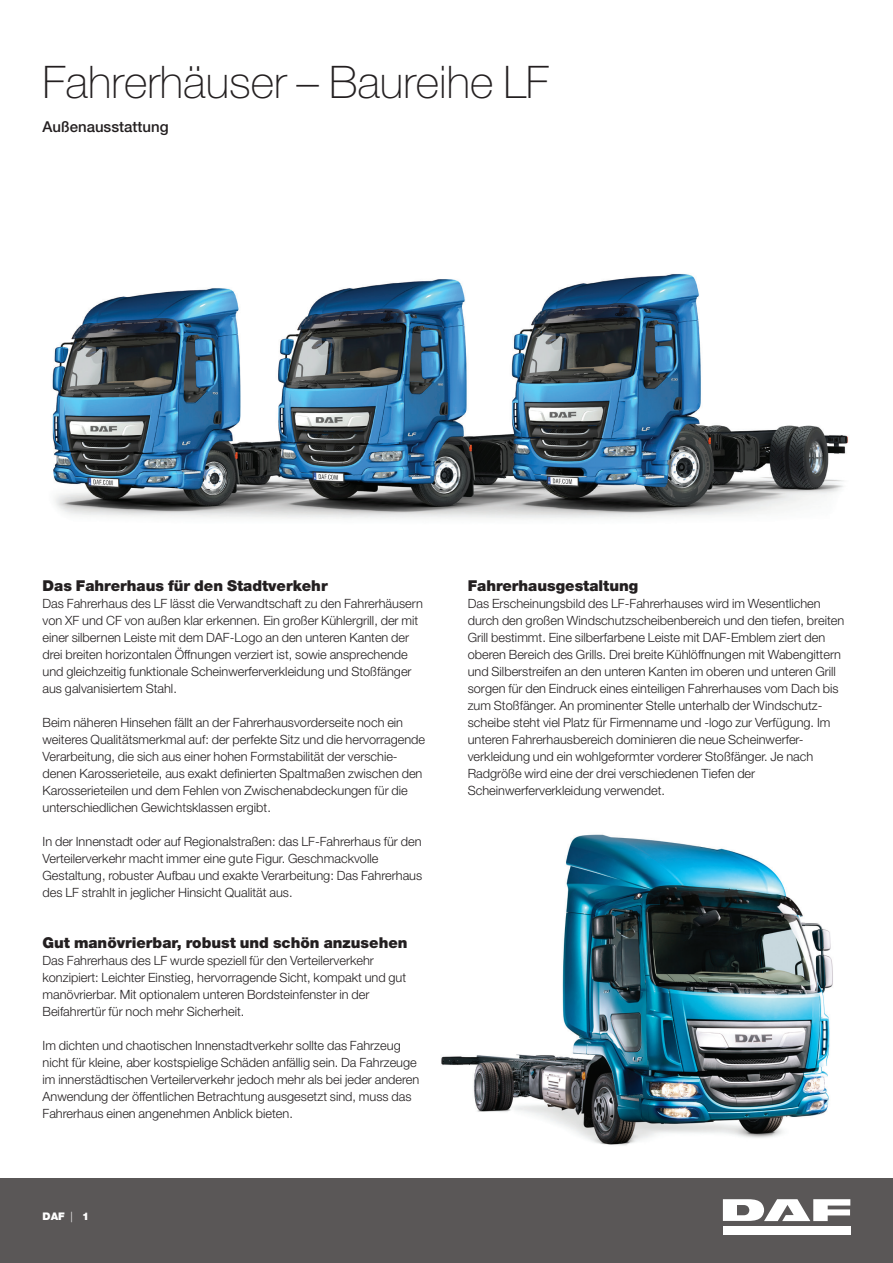
<style>
.page{position:relative;width:893px;height:1263px;background:#fff}
.page>*{position:absolute;margin:0;border:0;box-sizing:border-box;transform-origin:0 0}
.t1{font:100 45px "Helvetica Neue LT Pro";color:#231f20}
.t2{font:900 15px "Helvetica Neue LT Pro";color:#231f20}
.t3{font:500 15px "Helvetica Neue LT Pro";color:#231f20}
.t4{font:300 12.75px/17px "Helvetica Neue LT Pro";color:#231f20}
.t5{font:900 10.5px "Helvetica Neue LT Pro";color:#fff}
.s1{font-weight:300}
</style>
<div class="page">
<img style="left:52px;top:274px;width:797px;height:245px">
<img style="left:441px;top:834px;width:392px;height:312px">
<div style="left:0;top:1178px;width:893px;height:85px;background:#5a5757"></div>
<div style="left:723px;top:1226px;width:127px;height:8px;background:#fff"></div>
<svg style="left:723px;top:1199px;width:127px;height:22px"></svg>
<h1 class="t1" style="left:43px;top:56px;width:508px">Fahrerhäuser – Baureihe LF</h1>
<p class="t3" style="left:43px;top:118px;width:128px">Außenausstattung</p>
<p class="t2" style="left:43px;top:577px;width:287px">Das Fahrerhaus für den Stadtverkehr</p>
<p class="t4" style="left:43px;top:595px;width:382px">Das Fahrerhaus des LF lässt die Verwandtschaft zu den Fahrerhäusern von XF und CF von außen klar erkennen. Ein großer Kühlergrill, der mit einer silbernen Leiste mit dem DAF-Logo an den unteren Kanten der drei breiten horizontalen Öffnungen verziert ist, sowie ansprechende und gleichzeitig funktionale Scheinwerferverkleidung und Stoßfänger aus galvanisiertem Stahl.</p>
<p class="t4" style="left:43px;top:714px;width:384px">Beim näheren Hinsehen fällt an der Fahrerhausvorderseite noch ein weiteres Qualitätsmerkmal auf: der perfekte Sitz und die hervorragende Verarbeitung, die sich aus einer hohen Formstabilität der verschie&shy;denen Karosserieteile, aus exakt definierten Spaltmaßen zwischen den Karosserieteilen und dem Fehlen von Zwischenabdeckungen für die unterschiedlichen Gewichtsklassen ergibt.</p>
<p class="t4" style="left:43px;top:833px;width:381px">In der Innenstadt oder auf Regionalstraßen: das LF-Fahrerhaus für den Verteilerverkehr macht immer eine gute Figur. Geschmackvolle Gestaltung, robuster Aufbau und exakte Verarbeitung: Das Fahrerhaus des LF strahlt in jeglicher Hinsicht Qualität aus.</p>
<p class="t2" style="left:43px;top:934px;width:367px">Gut manövrierbar, robust und schön anzusehen</p>
<p class="t4" style="left:43px;top:952px;width:365px">Das Fahrerhaus des LF wurde speziell für den Verteilerverkehr konzipiert: Leichter Einstieg, hervorragende Sicht, kompakt und gut manövrierbar. Mit optionalem unteren Bordsteinfenster in der Beifahrertür für noch mehr Sicherheit.</p>
<p class="t4" style="left:43px;top:1037px;width:378px">Im dichten und chaotischen Innenstadtverkehr sollte das Fahrzeug nicht für kleine, aber kostspielige Schäden anfällig sein. Da Fahrzeuge im innerstädtischen Verteilerverkehr jedoch mehr als bei jeder anderen Anwendung der öffentlichen Betrachtung ausgesetzt sind, muss das Fahrerhaus einen angenehmen Anblick bieten.</p>
<p class="t5" style="left:43px;top:1210px;width:48px">DAF <span class="s1">|</span> 1</p>
<p class="t2" style="left:468px;top:577px;width:172px">Fahrerhausgestaltung</p>
<p class="t4" style="left:468px;top:595px;width:378px">Das Erscheinungsbild des LF-Fahrerhauses wird im Wesentlichen durch den großen Windschutzscheibenbereich und den tiefen, breiten Grill bestimmt. Eine silberfarbene Leiste mit DAF-Emblem ziert den oberen Bereich des Grills. Drei breite Kühlöffnungen mit Wabengittern und Silberstreifen an den unteren Kanten im oberen und unteren Grill sorgen für den Eindruck eines einteiligen Fahrerhauses vom Dach bis zum Stoßfänger. An prominenter Stelle unterhalb der Windschutz&shy;scheibe steht viel Platz für Firmenname und -logo zur Verfügung. Im unteren Fahrerhausbereich dominieren die neue Scheinwerfer&shy;verkleidung und ein wohlgeformter vorderer Stoßfänger. Je nach Radgröße wird eine der drei verschiedenen Tiefen der Scheinwerferverkleidung verwendet.</p>
</div>
